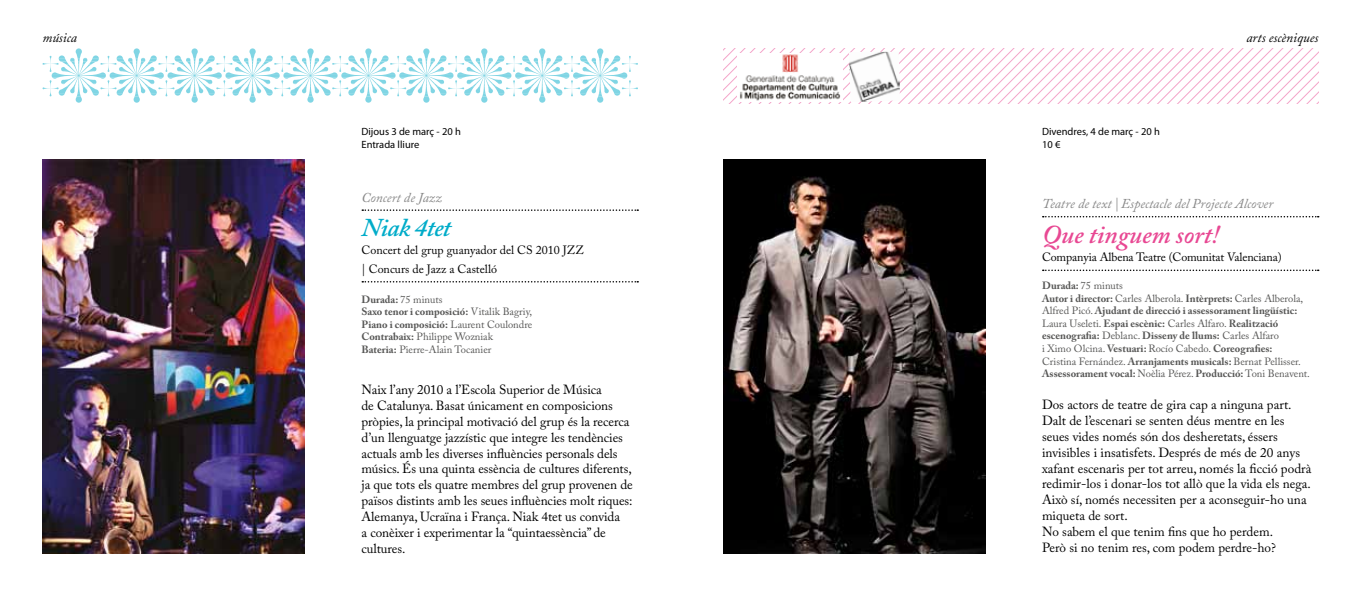
<style>
.page{position:relative;width:1361px;height:596px;background:#fff}
.page>*{position:absolute;margin:0;border:0;box-sizing:border-box;transform-origin:0 0}
.t1{font:italic 600 25.5px "Adobe Caslon Pro";color:#e84893}
.t2{font:italic 600 25.5px "Adobe Caslon Pro";letter-spacing:-.02em;color:#00acc9}
.t3{font:italic 13.5px "Adobe Caslon Pro";color:#878787}
.t4{font:italic 13.5px "Adobe Caslon Pro";color:#000}
.t5{font:13.2px/15.9px "Adobe Caslon Pro";letter-spacing:-.005em;color:#000}
.t6{font:12px/18px "Adobe Caslon Pro";color:#000}
.t7{font:700 10.5px/12.6px "Adobe Caslon Pro";color:#575756}
.t8{font:10.5px/12.6px "Adobe Caslon Pro";color:#575756}
.t9{font:10.5px/12.6px "Myriad Pro";color:#000}
.s1{font-weight:700}
.s2{font-weight:400}
</style>
<div class="page">
<svg style="left:43px;top:48px;width:595px;height:55px"></svg>
<svg style="left:362px;top:209px;width:276px;height:2px"></svg>
<svg style="left:362px;top:281px;width:276px;height:1px"></svg>
<img style="left:43px;top:159px;width:262px;height:394px">
<svg style="left:1042px;top:216px;width:276px;height:1px"></svg>
<svg style="left:1042px;top:269px;width:276px;height:2px"></svg>
<img style="left:723px;top:159px;width:262px;height:394px">
<svg style="left:723px;top:48px;width:530px;height:56px"></svg>
<svg style="left:1253px;top:48px;width:65px;height:56px"></svg>
<img style="left:738px;top:53px;width:104px;height:48px">
<img style="left:849px;top:52px;width:51px;height:50px">
<p class="t4" style="left:43px;top:30px;width:36px">música</p>
<p class="t9" style="left:361px;top:125px;width:101px">Dijous 3 de març - 20 h<br>Entrada lliure</p>
<p class="t3" style="left:361px;top:189px;width:82px">Concert de Jazz</p>
<h1 class="t2" style="left:361px;top:212px;width:91px">Niak 4tet</h1>
<p class="t6" style="left:361px;top:241px;width:224px">Concert del grup guanyador del CS 2010 JZZ | Concurs de Jazz a Castelló</p>
<p class="t8" style="left:361px;top:292px;width:172px"><span class="s1">Durada:</span> 75 minuts<br><span class="s1">Saxo tenor i composició:</span> Vitalik Bagriy,<br><span class="s1">Piano i composició:</span> Laurent Coulondre<br><span class="s1">Contrabaix:</span> Philippe Wozniak<br><span class="s1">Bateria:</span> Pierre-Alain Tocanier</p>
<p class="t5" style="left:361px;top:381px;width:273px">Naix l’any 2010 a l’Escola Superior de Música<br>de Catalunya. Basat únicament en composicions pròpies, la principal motivació del grup és la recerca d’un llenguatge jazzístic que integre les tendències actuals amb les diverses influències personals dels músics. És una quinta essència de cultures diferents, ja que tots els quatre membres del grup provenen de països distints amb les seues influències molt riques:<br>Alemanya, Ucraïna i França. Niak 4tet us convida<br>a conèixer i experimentar la “quintaessència” de cultures.</p>
<p class="t9" style="left:1042px;top:125px;width:119px">Divendres, 4 de març - 20 h<br>10 €</p>
<p class="t4" style="left:1246px;top:30px;width:74px">arts escèniques</p>
<p class="t3" style="left:1042px;top:195px;width:233px">Teatre de text | Espectacle del Projecte Alcover</p>
<h1 class="t1" style="left:1042px;top:219px;width:178px">Que tinguem sort!</h1>
<p class="t6" style="left:1042px;top:248px;width:241px">Companyia Albena Teatre (Comunitat Valenciana)</p>
<p class="t7" style="left:1042px;top:279px;width:269px">Durada: <span class="s2">75 minuts<br></span>Autor i director: <span class="s2">Carles Alberola.</span> Intèrprets: <span class="s2">Carles Alberola, Alfred Picó.</span> Ajudant de direcció i assessorament lingüístic:<br><span class="s2">Laura Useleti.</span> Espai escènic: <span class="s2">Carles Alfaro.</span> Realització escenografia: <span class="s2">Deblanc.</span> Disseny de llums: <span class="s2">Carles Alfaro<br>i Ximo Olcina.</span> Vestuari: <span class="s2">Rocío Cabedo.</span> Coreografies:<br><span class="s2">Cristina Fernández.</span> Arranjaments musicals: <span class="s2">Bernat Pellisser.<br></span>Assessorament vocal: <span class="s2">Noèlia Pérez.</span> Producció: <span class="s2">Toni Benavent.</span></p>
<p class="t5" style="left:1042px;top:396px;width:271px">Dos actors de teatre de gira cap a ninguna part.<br>Dalt de l’escenari se senten déus mentre en les seues vides només són dos desheretats, éssers invisibles i insatisfets. Després de més de 20 anys xafant escenaris per tot arreu, només la ficció podrà redimir-los i donar-los tot allò que la vida els nega.<br>Això sí, només necessiten per a aconseguir-ho una miqueta de sort.<br>No sabem el que tenim fins que ho perdem.<br>Però si no tenim res, com podem perdre-ho?</p>
</div>
